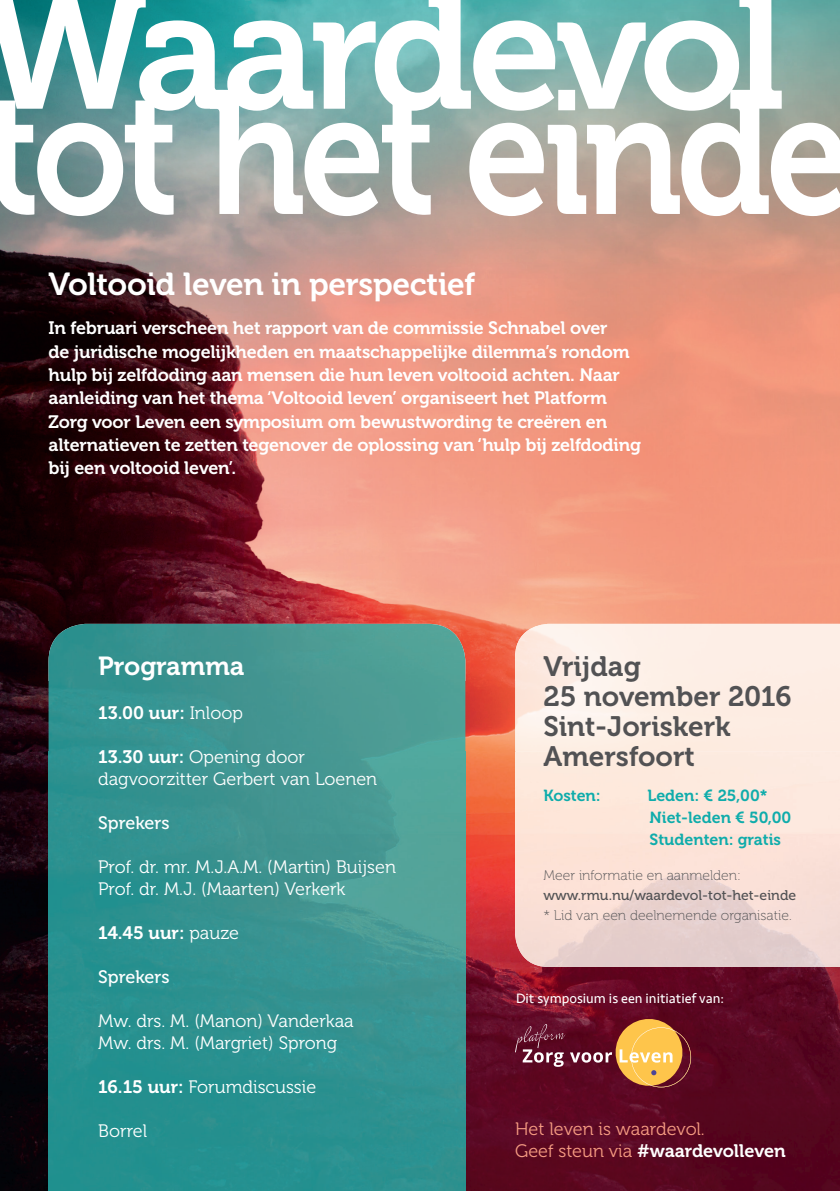
<style>
.page{position:relative;width:840px;height:1191px;background:#fff}
.page>*{position:absolute;margin:0;border:0;box-sizing:border-box;transform-origin:0 0}
.t1{font:174.8px "Museo 700";letter-spacing:-.04em;color:#fff;scale:.88 1}
.t2{font:169px "Museo 700";letter-spacing:-.045em;color:#fff}
.t3{font:31.8px "Museo 700";letter-spacing:-.01em;color:#fff}
.t4{font:28px/30px "Museo 700";color:#525254}
.t5{font:26px "Museo 700";color:#fff}
.t6{font:18px/22px "Museo 300";color:#fff}
.t7{font:18px "Museo 700";color:#fff}
.t8{font:18px "Museo 300";color:#f69c82}
.t9{font:18px "Museo 500";color:#fff}
.t10{font:17.8px/23.2px "Museo 700";letter-spacing:-.01em;color:#fff}
.t11{font:16px/22px "Museo 700";color:#0facab}
.t12{font:14px "Museo 100";color:#525254}
.t13{font:14px "Museo 500";color:#525254}
.t14{font:14px "Seravek";color:#fff}
.s1{font-family:"Museo 300"}
.s2{font-family:"Museo 700"}
.s3{font-family:"Museo 300";color:#f69c82}
</style>
<div class="page">
<img style="left:0;top:0;width:839px;height:1191px">
<img style="left:0;top:47px;width:839px;height:634px">
<img style="left:0;top:681px;width:48px;height:70px">
<img style="left:465px;top:681px;width:49px;height:70px">
<img style="left:514px;top:624px;width:325px;height:343px">
<img style="left:48px;top:624px;width:417px;height:567px">
<svg style="left:514px;top:1019px;width:179px;height:70px;background:#924a3d"></svg>
<h2 class="t2" style="left:-19px;top:-44px;width:806px">Waardevol</h2>
<h1 class="t1" style="left:-17px;top:56px;width:988px">tot het einde</h1>
<h3 class="t3" style="left:48px;top:266px;width:428px">Voltooid leven in perspectief</h3>
<p class="t10" style="left:48px;top:317px;width:593px">In februari verscheen het rapport van de commissie Schnabel over<br>de juridische mogelijkheden en maatschappelijke dilemma’s rondom hulp bij zelfdoding aan mensen die hun leven voltooid achten. Naar aanleiding van het thema ‘Voltooid leven’ organiseert het Platform Zorg voor Leven een symposium om bewustwording te creëren en alternatieven te zetten tegenover de oplossing van ‘hulp bij zelfdoding bij een voltooid leven’.</p>
<h3 class="t5" style="left:98px;top:651px;width:148px">Programma</h3>
<p class="t7" style="left:98px;top:702px;width:146px">13.00 uur: <span class="s1">Inloop</span></p>
<p class="t6" style="left:98px;top:745px;width:280px"><span class="s2">13.30 uur:</span> Opening door dagvoorzitter Gerbert van Loenen</p>
<p class="t9" style="left:98px;top:812px;width:73px">Sprekers</p>
<p class="t6" style="left:98px;top:855px;width:299px">Prof. dr. mr. M.J.A.M. (Martin) Buijsen<br>Prof. dr. M.J. (Maarten) Verkerk</p>
<p class="t7" style="left:98px;top:922px;width:142px">14.45 uur: <span class="s1">pauze</span></p>
<p class="t9" style="left:98px;top:966px;width:73px">Sprekers</p>
<p class="t6" style="left:98px;top:1009px;width:257px">Mw. drs. M. (Manon) Vanderkaa<br>Mw. drs. M. (Margriet) Sprong</p>
<p class="t6" style="left:98px;top:1075px;width:219px"><span class="s2">16.15 uur:</span> Forumdiscussie</p>
<p class="t6" style="left:98px;top:1119px;width:50px">Borrel</p>
<h3 class="t4" style="left:543px;top:651px;width:249px">Vrijdag<br>25 november 2016<br>Sint-Joriskerk<br>Amersfoort</h3>
<p class="t11" style="left:543px;top:785px;width:59px">Kosten:</p>
<p class="t11" style="left:647px;top:785px;width:145px">Leden: € 25,00*<br>Niet-leden € 50,00<br>Studenten: gratis</p>
<p class="t12" style="left:543px;top:868px;width:199px">Meer informatie en aanmelden:</p>
<p class="t13" style="left:543px;top:887px;width:254px">www.rmu.nu/waardevol-tot-het-einde</p>
<p class="t12" style="left:543px;top:908px;width:250px">* Lid van een deelnemende organisatie.</p>
<p class="t14" style="left:515px;top:987px;width:209px">Dit symposium is een initiatief van:</p>
<p class="t8" style="left:514px;top:1118px;width:191px">Het leven is waardevol.</p>
<p class="t7" style="left:514px;top:1140px;width:272px"><span class="s3">Geef steun via</span> #waardevolleven</p>
</div>
